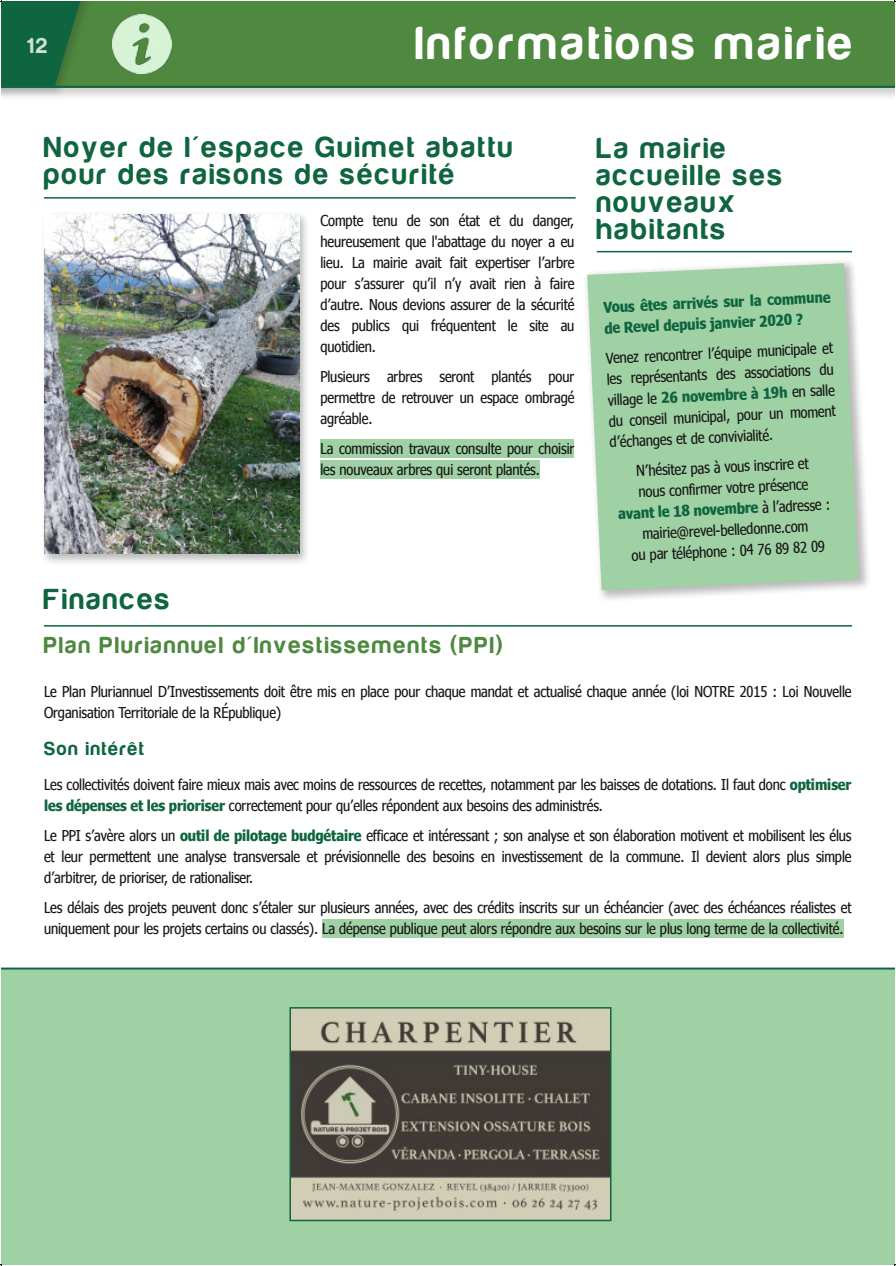
<style>
.page{position:relative;width:896px;height:1266px;background:#fff}
.page>*{position:absolute;margin:0;border:0;box-sizing:border-box;transform-origin:0 0}
.t1{font:48px "Harabara";letter-spacing:.1em;color:#fff}
.t2{font:30px/27px "Harabara";letter-spacing:.095em;color:#0f653f}
.t3{font:24px "Harabara";letter-spacing:.1em;color:#4f8940}
.t4{font:22.5px "Harabara";color:rgb(255 255 255/.8)}
.t5{font:19.5px "Harabara";letter-spacing:.095em;color:#0f653f}
.t6{font:15px/21px "Nina";letter-spacing:-.005em;color:#181715;text-align:justify}
.t7{font:700 15px/21px "Nina";color:#0f653f}
.s1{font-weight:700;color:#0f653f}
</style>
<div class="page">
<div style="left:2px;top:2px;width:892px;height:100px;background:#181715;opacity:.2"></div>
<div style="left:2px;top:2px;width:892px;height:85px;background:#4f8940"></div>
<div style="left:2px;top:2px;width:96px;height:97px;background:#181715;opacity:.2"></div>
<hr style="left:2px;top:86px;width:892px;height:2px;background:#0f653f">
<img style="left:112px;top:14px;width:60px;height:60px">
<div style="left:2px;top:970px;width:892px;height:294px;background:#9fd1a5"></div>
<img style="left:292px;top:1010px;width:316px;height:208px">
<div style="left:289px;top:1007px;width:322px;height:214px;border:2px solid #0f653f"></div>
<hr style="left:2px;top:967px;width:892px;height:3px;background:#0f653f">
<hr style="left:44px;top:197px;width:532px;height:2px;background:#0f653f">
<div style="left:41px;top:211px;width:270px;height:355px;background:#181715;opacity:.3"></div>
<img style="left:44px;top:214px;width:255px;height:340px">
<div style="left:320px;top:439px;width:254px;height:18px;background:#9fd1a5"></div>
<div style="left:320px;top:460px;width:220px;height:18px;background:#9fd1a5"></div>
<hr style="left:597px;top:251px;width:255px;height:1px;background:#0f653f">
<svg style="left:586px;top:261px;width:282px;height:339px"></svg>
<svg style="left:587px;top:263px;width:271px;height:327px;background:#a5d2aa"></svg>
<hr style="left:44px;top:625px;width:808px;height:2px;background:#0f653f">
<div style="left:322px;top:919px;width:521px;height:18px;background:#9fd1a5"></div>
<svg style="left:0;top:0;width:87px;height:87px"></svg>
<h3 class="t4" style="left:28px;top:34px;width:21px">12</h3>
<h1 class="t1" style="left:416px;top:18px;width:438px">Informations mairie</h1>
<h2 class="t2" style="left:44px;top:134px;width:470px">Noyer de l'espace Guimet abattu pour des raisons de sécurité</h2>
<p class="t6" style="left:320px;top:210px;width:255px">Compte tenu de son état et du danger, heureusement que l'abattage du noyer a eu lieu. La mairie avait fait expertiser l’arbre pour s’assurer qu’il n’y avait rien à faire d’autre. Nous devions assurer de la sécurité des publics qui fréquentent le site au quotidien.</p>
<p class="t6" style="left:320px;top:366px;width:255px">Plusieurs arbres seront plantés pour permettre de retrouver un espace ombragé agréable.</p>
<p class="t6" style="left:320px;top:438px;width:255px">La commission travaux consulte pour choisir les nouveaux arbres qui seront plantés.</p>
<h2 class="t2" style="left:597px;top:135px;width:187px">La mairie accueille ses nouveaux habitants</h2>
<p class="t7" style="left:603px;top:297px;width:229px;rotate:-3deg">Vous êtes arrivés sur la commune de Revel depuis janvier 2020 ?</p>
<p class="t6" style="left:605px;top:348px;width:229px;rotate:-3deg">Venez rencontrer l’équipe municipale et les représentants des associations du village le <span class="s1">26 novembre à 19h</span> en salle du conseil municipal, pour un moment d’échanges et de convivialité.</p>
<p class="t6" style="left:616px;top:462px;width:214px;text-align:center;rotate:-3deg">N’hésitez pas à vous inscrire et<br>nous confirmer votre présence<br><span class="s1">avant le 18 novembre</span> à l’adresse : mairie@revel-belledonne.com<br>ou par téléphone : 04 76 89 82 09</p>
<h2 class="t2" style="left:44px;top:586px;width:127px">Finances</h2>
<h3 class="t3" style="left:44px;top:633px;width:460px">Plan Pluriannuel d'Investissements (PPI)</h3>
<p class="t6" style="left:44px;top:680px;width:809px">Le Plan Pluriannuel D’Investissements doit être mis en place pour chaque mandat et actualisé chaque année (loi NOTRE 2015 : Loi Nouvelle<br>Organisation Territoriale de la RÉpublique)</p>
<h3 class="t5" style="left:44px;top:739px;width:101px">Son intérêt</h3>
<p class="t6" style="left:44px;top:773px;width:809px">Les collectivités doivent faire mieux mais avec moins de ressources de recettes, notamment par les baisses de dotations. Il faut donc <span class="s1">optimiser les dépenses et les prioriser</span> correctement pour qu’elles répondent aux besoins des administrés.</p>
<p class="t6" style="left:44px;top:824px;width:809px">Le PPI s’avère alors un <span class="s1">outil de pilotage budgétaire</span> efficace et intéressant ; son analyse et son élaboration motivent et mobilisent les élus et leur permettent une analyse transversale et prévisionnelle des besoins en investissement de la commune. Il devient alors plus simple d’arbitrer, de prioriser, de rationaliser.</p>
<p class="t6" style="left:44px;top:896px;width:809px">Les délais des projets peuvent donc s’étaler sur plusieurs années, avec des crédits inscrits sur un échéancier (avec des échéances réalistes et uniquement pour les projets certains ou classés). La dépense publique peut alors répondre aux besoins sur le plus long terme de la collectivité.</p>
</div>
